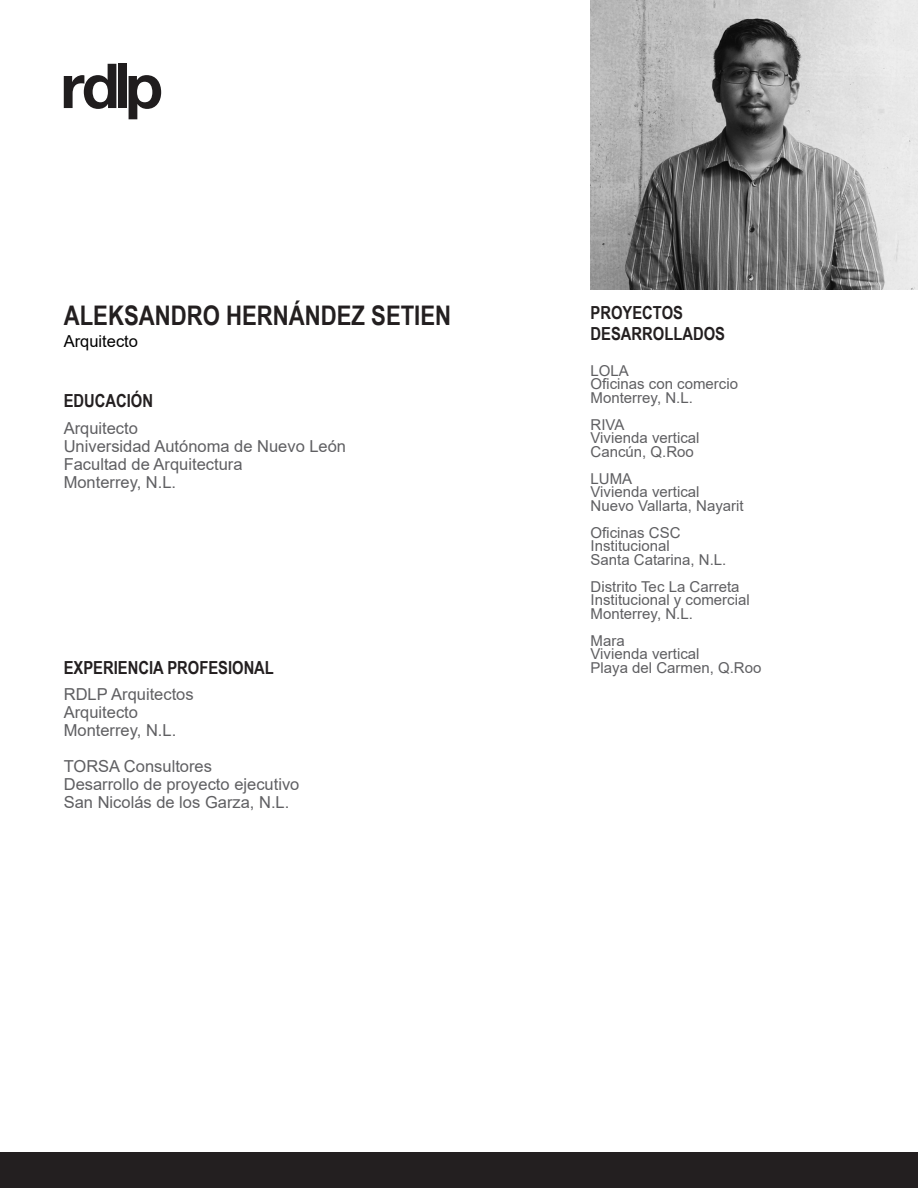
<style>
.page{position:relative;width:918px;height:1188px;background:#fff}
.page>*{position:absolute;margin:0;border:0;box-sizing:border-box;transform-origin:0 0}
.Titulos_contenido{font:700 27px "Arial Narrow";color:#231f20}
.Subtitulos_contenido{font:700 18px "Arial Narrow";color:#231f20}
.Texto{font:16.5px "Arial";color:#5f5f62}
.Puesto{font:16.5px "Arial";color:#000}
.Notas{font:15px "Arial";color:#5f5f62}
</style>
<div class="page">
<div style="left:0;top:1152px;width:918px;height:36px;background:#231f20"></div>
<svg style="left:64px;top:64px;width:52px;height:45px"></svg>
<div style="left:118px;top:64px;width:9px;height:44px;background:#201d1e"></div>
<svg style="left:129px;top:75px;width:32px;height:44px"></svg>
<img style="left:591px;top:0;width:327px;height:290px">
<p class="Titulos_contenido" style="left:64px;top:295px;width:389px">ALEKSANDRO HERNÁNDEZ SETIEN</p>
<p class="Puesto" style="left:64px;top:330px;width:76px">Arquitecto</p>
<p class="Subtitulos_contenido" style="left:64px;top:388px;width:91px">EDUCACIÓN</p>
<p class="Texto" style="left:64px;top:417px;width:76px">Arquitecto</p>
<p class="Texto" style="left:64px;top:435px;width:284px">Universidad Autónoma de Nuevo León</p>
<p class="Texto" style="left:64px;top:453px;width:180px">Facultad de Arquitectura</p>
<p class="Texto" style="left:64px;top:471px;width:114px">Monterrey, N.L.</p>
<p class="Subtitulos_contenido" style="left:64px;top:654px;width:212px">EXPERIENCIA PROFESIONAL</p>
<p class="Texto" style="left:64px;top:683px;width:131px">RDLP Arquitectos</p>
<p class="Texto" style="left:64px;top:701px;width:76px">Arquitecto</p>
<p class="Texto" style="left:64px;top:719px;width:114px">Monterrey, N.L.</p>
<p class="Texto" style="left:64px;top:755px;width:150px">TORSA Consultores</p>
<p class="Texto" style="left:64px;top:773px;width:237px">Desarrollo de proyecto ejecutivo</p>
<p class="Texto" style="left:64px;top:791px;width:227px">San Nicolás de los Garza, N.L.</p>
<p class="Subtitulos_contenido" style="left:591px;top:299px;width:94px">PROYECTOS</p>
<p class="Subtitulos_contenido" style="left:591px;top:320px;width:136px">DESARROLLADOS</p>
<p class="Notas" style="left:591px;top:360px;width:40px">LOLA</p>
<p class="Notas" style="left:591px;top:374px;width:149px">Oficinas con comercio</p>
<p class="Notas" style="left:591px;top:387px;width:104px">Monterrey, N.L.</p>
<p class="Notas" style="left:591px;top:414px;width:35px">RIVA</p>
<p class="Notas" style="left:591px;top:428px;width:110px">Vivienda vertical</p>
<p class="Notas" style="left:591px;top:441px;width:105px">Cancún, Q.Roo</p>
<p class="Notas" style="left:591px;top:468px;width:43px">LUMA</p>
<p class="Notas" style="left:591px;top:482px;width:110px">Vivienda vertical</p>
<p class="Notas" style="left:591px;top:495px;width:155px">Nuevo Vallarta, Nayarit</p>
<p class="Notas" style="left:591px;top:522px;width:92px">Oficinas CSC</p>
<p class="Notas" style="left:591px;top:536px;width:81px">Institucional</p>
<p class="Notas" style="left:591px;top:549px;width:137px">Santa Catarina, N.L.</p>
<p class="Notas" style="left:591px;top:576px;width:150px">Distrito Tec La Carreta</p>
<p class="Notas" style="left:591px;top:590px;width:161px">Institucional y comercial</p>
<p class="Notas" style="left:591px;top:603px;width:104px">Monterrey, N.L.</p>
<p class="Notas" style="left:591px;top:630px;width:36px">Mara</p>
<p class="Notas" style="left:591px;top:644px;width:110px">Vivienda vertical</p>
<p class="Notas" style="left:591px;top:657px;width:172px">Playa del Carmen, Q.Roo</p>
</div>
